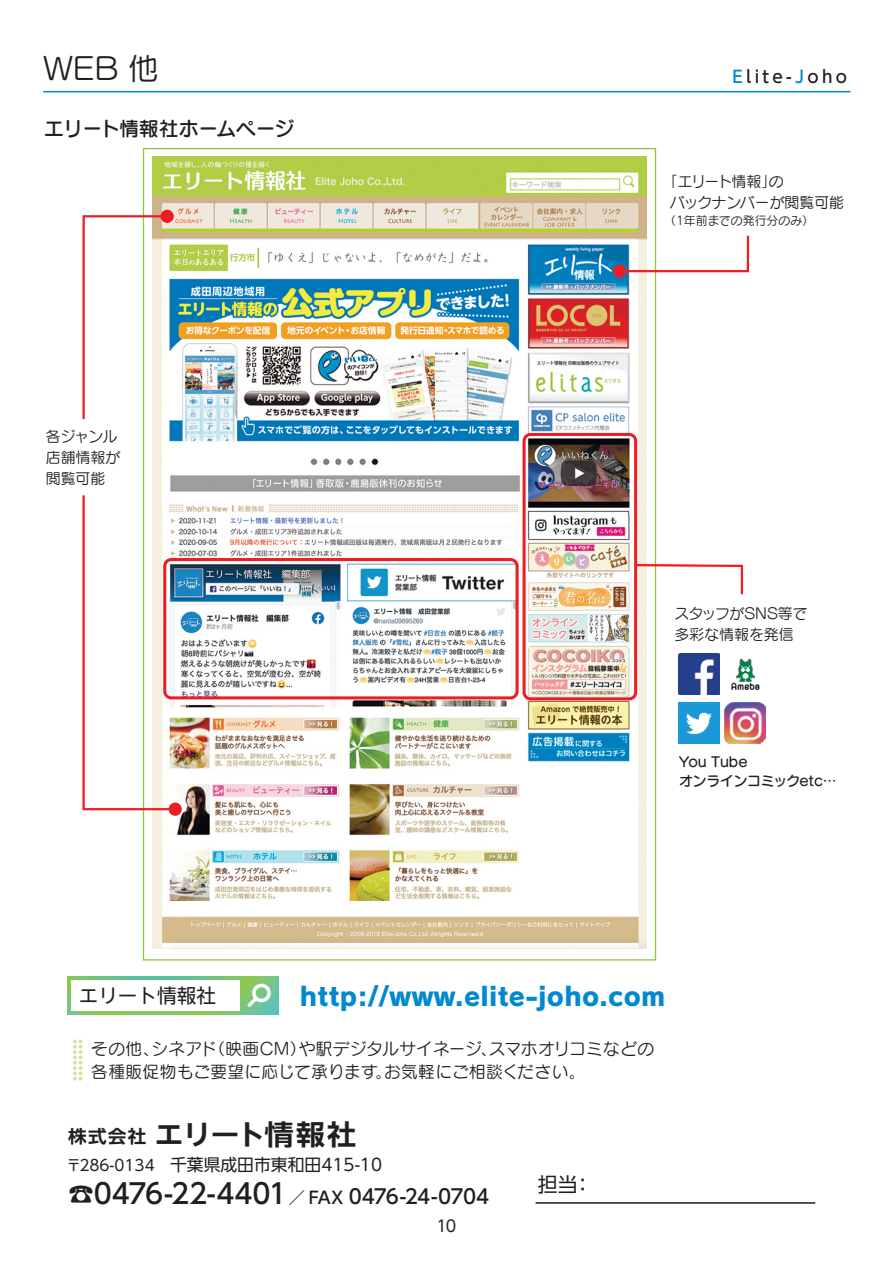
<style>
.page{position:relative;width:893px;height:1263px;background:#fff}
.page>*{position:absolute;margin:0;border:0;box-sizing:border-box;transform-origin:0 0}
.t1{font:30.6px "Seurat Pro M";color:#231f20}
.t2{font:700 27.9px "UD Shin Go NT Pro De";letter-spacing:-.04em;color:#231f20;scale:1.05 1}
.t3{font:500 27.45px "UD Shin Go NT Pro";letter-spacing:-.01em;color:#231f20}
.t4{font:25.95px "Rodin Pro EB";letter-spacing:.01em;color:#0089cf}
.t5{font:19.8px "Seurat Pro DB";letter-spacing:-.01em;color:#231f20}
.t6{font:19.8px "UD Shin Go NT Pro";color:#231f20}
.t7{font:19.65px "UD Shin Go NT Pro";color:#231f20}
.t8{font:16.8px "UD Shin Go NT Pro";color:#231f20}
.t9{font:500 16.8px "UD Shin Go Pr 6";letter-spacing:.2em;color:#231f20}
.t10{font:16.65px/23.2px "Seurat Pro M";letter-spacing:.025em;color:#231f20}
.t11{font:15.9px "UD Shin Go Pro";color:#231f20}
.t12{font:14.85px/21.1px "Seurat Pro M";color:#231f20}
.t13{font:13.8px/18.3px "Seurat Pro DB";letter-spacing:-.01em;color:#231f20}
.t14{font:11.85px "Seurat Pro M";color:#231f20}
.s1{color:#0089cf}
.s2{font-size:17.7px}
.s3{font-size:15.3px}
.s4{font-size:25.95px}
.s5{font-size:16.8px}
.s6{font-size:19.8px}
</style>
<div class="page">
<img style="left:152px;top:157px;width:495px;height:791px">
<svg style="left:82px;top:214px;width:87px;height:207px"></svg>
<svg style="left:82px;top:493px;width:95px;height:318px"></svg>
<div style="left:161px;top:210px;width:13px;height:13px;background:#ee1d23;border-radius:50%"></div>
<div style="left:169px;top:802px;width:13px;height:14px;background:#ee1d23;border-radius:50%"></div>
<div style="left:613px;top:265px;width:13px;height:13px;background:#ee1d23;border-radius:50%"></div>
<svg style="left:617px;top:233px;width:133px;height:40px"></svg>
<hr style="left:535px;top:1202px;width:280px;height:2px;background:#231f20">
<svg style="left:67px;top:976px;width:211px;height:38px;background:#77c57b"></svg>
<div style="left:71px;top:980px;width:169px;height:31px;background:#fff"></div>
<svg style="left:247px;top:983px;width:25px;height:24px"></svg>
<img style="left:678px;top:653px;width:42px;height:42px">
<img style="left:731px;top:658px;width:29px;height:33px">
<img style="left:678px;top:702px;width:42px;height:42px">
<img style="left:724px;top:702px;width:42px;height:42px">
<svg style="left:637px;top:563px;width:106px;height:33px"></svg>
<hr style="left:43px;top:91px;width:807px;height:1px;background:#0089cf">
<div style="left:523px;top:433px;width:114px;height:267px;border:3px solid #ee1d23;border-radius:6px"></div>
<div style="left:163px;top:558px;width:356px;height:141px;border:3px solid #ee1d23;border-radius:6px"></div>
<svg style="left:73px;top:1039px;width:10px;height:42px"></svg>
<p class="t1" style="left:43px;top:48px;width:117px">WEB 他</p>
<p class="t5" style="left:44px;top:115px;width:252px">エリート情報社ホームページ</p>
<p class="t12" style="left:46px;top:425px;width:76px">各ジャンル店舗情報が閲覧可能</p>
<p class="t9" style="left:733px;top:63px;width:116px"><span class="s1">E</span>lite-<span class="s1">J</span>oho</p>
<p class="t12" style="left:670px;top:171px;width:175px;text-indent:-7px">「エリート情報」の<br>バックナンバーが閲覧可能</p>
<p class="t14" style="left:664px;top:213px;width:151px">（1年前までの発行分のみ）</p>
<p class="t12" style="left:674px;top:602px;width:135px">スタッフがSNS等で多彩な情報を発信</p>
<p class="t13" style="left:679px;top:752px;width:159px">You Tube<br>オンラインコミックetc…</p>
<p class="t7" style="left:79px;top:979px;width:139px">エリート情報社</p>
<p class="t4" style="left:300px;top:978px;width:367px">http://www.elite-joho.com</p>
<p class="t10" style="left:91px;top:1036px;width:564px">その他、シネアド（映画CM）や駅デジタルサイネージ、スマホオリコミなどの各種販促物もご要望に応じて承ります。お気軽にご相談ください。</p>
<p class="t2" style="left:68px;top:1112px;width:276px"><span class="s2">株式会社</span> エリート情報社</p>
<p class="t8" style="left:66px;top:1150px;width:318px"><span class="s3">〒286-0134　</span>千葉県成田市東和田415-10</p>
<p class="t3" style="left:68px;top:1171px;width:423px"><span class="s4">☎</span>0476-22-4401<span class="s5">／ FAX</span> <span class="s6">0476-24-0704</span></p>
<p class="t6" style="left:538px;top:1169px;width:56px">担当：</p>
<p class="t11" style="left:437px;top:1213px;width:21px">10</p>
</div>
